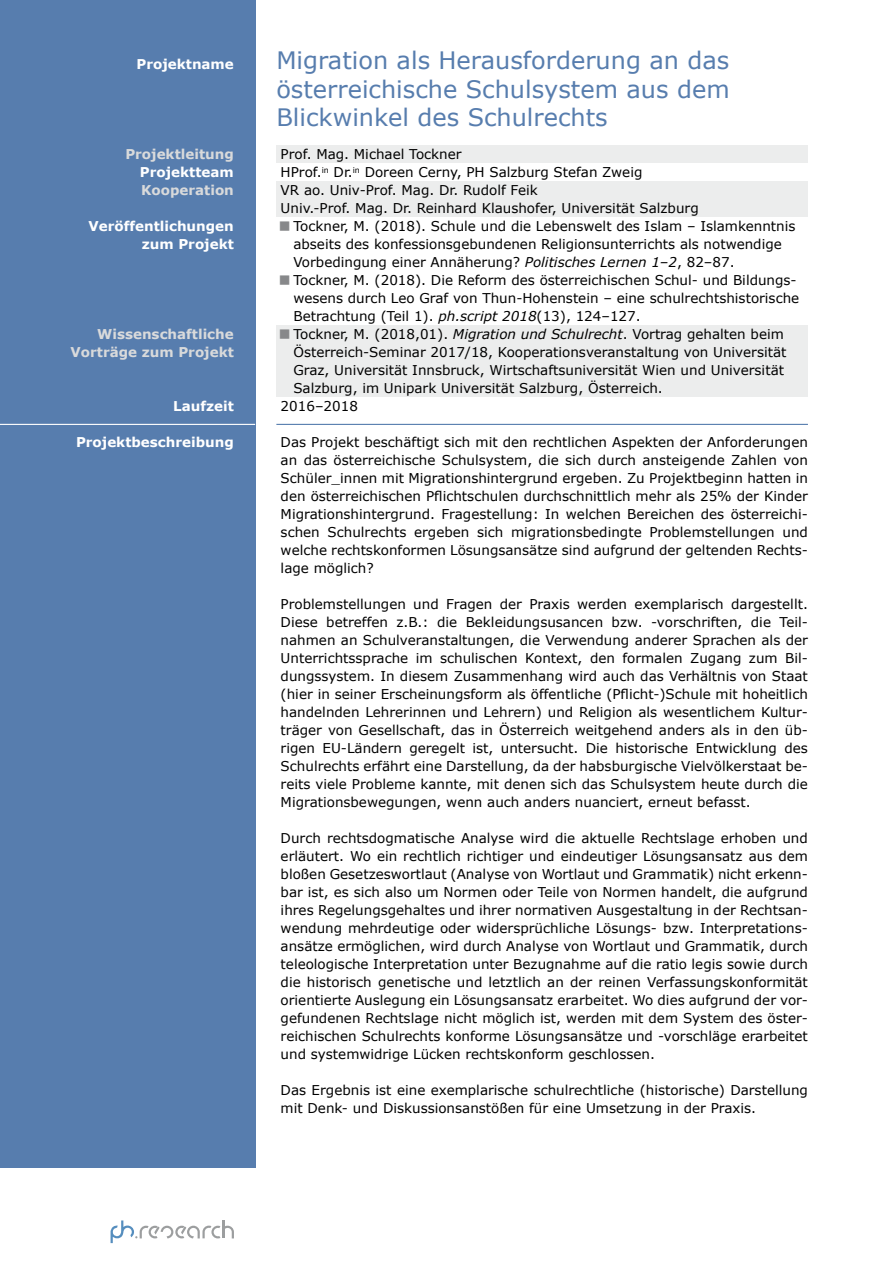
<style>
.page{position:relative;width:893px;height:1263px;background:#fff}
.page>*{position:absolute;margin:0;border:0;box-sizing:border-box;transform-origin:0 0}
.t1{font:24px/28.5px "Verdana";color:#577dae;text-align:justify}
.t2{font:13.5px/18px "Verdana";color:#000;text-align:justify}
.t3{font:700 13.5px/18px "Verdana";color:#fff;text-align:right}
.t4{font:700 13.5px/18px "Verdana";color:#d9dadb;text-align:right}
.s1{font-style:italic}
</style>
<div class="page">
<svg style="left:111px;top:1220px;width:123px;height:23px"></svg>
<div style="left:0;top:0;width:255px;height:1167px;background:#577dae"></div>
<hr style="left:0;top:424px;width:255px;height:1px;background:#fff">
<div style="left:276px;top:145px;width:532px;height:18px;background:#eceded"></div>
<div style="left:276px;top:181px;width:532px;height:36px;background:#eceded"></div>
<div style="left:276px;top:326px;width:532px;height:71px;background:#eceded"></div>
<hr style="left:276px;top:424px;width:532px;height:1px;background:#577dae">
<p class="t3" style="left:136px;top:55px;width:99px">Projektname</p>
<p class="t4" style="left:125px;top:145px;width:110px">Projektleitung</p>
<p class="t3" style="left:140px;top:163px;width:95px">Projektteam</p>
<p class="t4" style="left:141px;top:181px;width:94px">Kooperation</p>
<p class="t3" style="left:88px;top:217px;width:147px">Veröffentlichungen zum Projekt</p>
<p class="t4" style="left:71px;top:325px;width:165px">Wissenschaftliche<br>Vorträge zum Projekt</p>
<p class="t3" style="left:173px;top:397px;width:62px">Laufzeit</p>
<p class="t3" style="left:76px;top:433px;width:159px">Projektbeschreibung</p>
<h1 class="t1" style="left:276px;top:46px;width:455px">Migration als Herausforderung an das österreichische Schulsystem aus dem Blickwinkel des Schulrechts</h1>
<p class="t2" style="left:281px;top:145px;width:182px">Prof. Mag. Michael Tockner</p>
<p class="t2" style="left:281px;top:163px;width:363px">HProf.<sup>in</sup> Dr.<sup>in</sup> Doreen Cerny, PH Salzburg Stefan Zweig</p>
<p class="t2" style="left:281px;top:181px;width:259px">VR ao. Univ-Prof. Mag. Dr. Rudolf Feik</p>
<p class="t2" style="left:281px;top:199px;width:420px">Univ.-Prof. Mag. Dr. Reinhard Klaushofer, Universität Salzburg</p>
<p class="t2" style="left:293px;top:217px;width:504px">Tockner, M. (2018). Schule und die Lebenswelt des Islam – Islamkenntnis</p>
<p class="t2" style="left:293px;top:235px;width:490px">abseits des konfessionsgebundenen Religionsunterrichts als notwendige</p>
<p class="t2" style="left:293px;top:253px;width:443px">Vorbedingung einer Annäherung? <span class="s1">Politisches Lernen 1–2</span>, 82–87.</p>
<p class="t2" style="left:293px;top:271px;width:505px">Tockner, M. (2018). Die Reform des österreichischen Schul- und Bildungs-</p>
<p class="t2" style="left:293px;top:289px;width:507px">wesens durch Leo Graf von Thun-Hohenstein – eine schulrechtshistorische</p>
<p class="t2" style="left:293px;top:307px;width:349px">Betrachtung (Teil 1). <span class="s1">ph.script 2018</span>(13), 124–127.</p>
<p class="t2" style="left:293px;top:325px;width:492px">Tockner, M. (2018,01). <span class="s1">Migration und Schulrecht</span>. Vortrag gehalten beim</p>
<p class="t2" style="left:293px;top:343px;width:495px">Österreich-Seminar 2017/18, Kooperationsveranstaltung von Universität</p>
<p class="t2" style="left:293px;top:361px;width:492px">Graz, Universität Innsbruck, Wirtschaftsuniversität Wien und Universität</p>
<p class="t2" style="left:293px;top:379px;width:371px">Salzburg, im Unipark Universität Salzburg, Österreich.</p>
<p class="t2" style="left:281px;top:397px;width:79px">2016–2018</p>
<p class="t2" style="left:281px;top:433px;width:529px">Das Projekt beschäftigt sich mit den rechtlichen Aspekten der Anforderungen an das österreichische Schulsystem, die sich durch ansteigende Zahlen von Schüler_innen mit Migrationshintergrund ergeben. Zu Projektbeginn hatten in den österreichischen Pflichtschulen durchschnittlich mehr als 25% der Kinder Migrationshintergrund. Fragestellung: In welchen Bereichen des österreichi&shy;schen Schulrechts ergeben sich migrationsbedingte Problemstellungen und welche rechtskonformen Lösungsansätze sind aufgrund der geltenden Rechts&shy;lage möglich?</p>
<p class="t2" style="left:281px;top:595px;width:529px">Problemstellungen und Fragen der Praxis werden exemplarisch dargestellt.<br>Diese betreffen z.B.: die Bekleidungsusancen bzw. -vorschriften, die Teil&shy;nahmen an Schulveranstaltungen, die Verwendung anderer Sprachen als der Unterrichtssprache im schulischen Kontext, den formalen Zugang zum Bil&shy;dungssystem. In diesem Zusammenhang wird auch das Verhältnis von Staat (hier in seiner Erscheinungsform als öffentliche (Pflicht-)Schule mit hoheitlich handelnden Lehrerinnen und Lehrern) und Religion als wesentlichem Kultur&shy;träger von Gesellschaft, das in Österreich weitgehend anders als in den üb&shy;rigen EU-Ländern geregelt ist, untersucht. Die historische Entwicklung des Schulrechts erfährt eine Darstellung, da der habsburgische Vielvölkerstaat be&shy;reits viele Probleme kannte, mit denen sich das Schulsystem heute durch die Migrationsbewegungen, wenn auch anders nuanciert, erneut befasst.</p>
<p class="t2" style="left:281px;top:829px;width:529px">Durch rechtsdogmatische Analyse wird die aktuelle Rechtslage erhoben und erläutert. Wo ein rechtlich richtiger und eindeutiger Lösungsansatz aus dem bloßen Gesetzeswortlaut (Analyse von Wortlaut und Grammatik) nicht erkenn&shy;bar ist, es sich also um Normen oder Teile von Normen handelt, die aufgrund ihres Regelungsgehaltes und ihrer normativen Ausgestaltung in der Rechtsan&shy;wendung mehrdeutige oder widersprüchliche Lösungs- bzw. Interpretations&shy;ansätze ermöglichen, wird durch Analyse von Wortlaut und Grammatik, durch teleologische Interpretation unter Bezugnahme auf die ratio legis sowie durch die historisch genetische und letztlich an der reinen Verfassungskonformität orientierte Auslegung ein Lösungsansatz erarbeitet. Wo dies aufgrund der vor&shy;gefundenen Rechtslage nicht möglich ist, werden mit dem System des öster&shy;reichischen Schulrechts konforme Lösungsansätze und -vorschläge erarbeitet und systemwidrige Lücken rechtskonform geschlossen.</p>
<p class="t2" style="left:281px;top:1081px;width:529px">Das Ergebnis ist eine exemplarische schulrechtliche (historische) Darstellung mit Denk- und Diskussionsanstößen für eine Umsetzung in der Praxis.</p>
</div>
